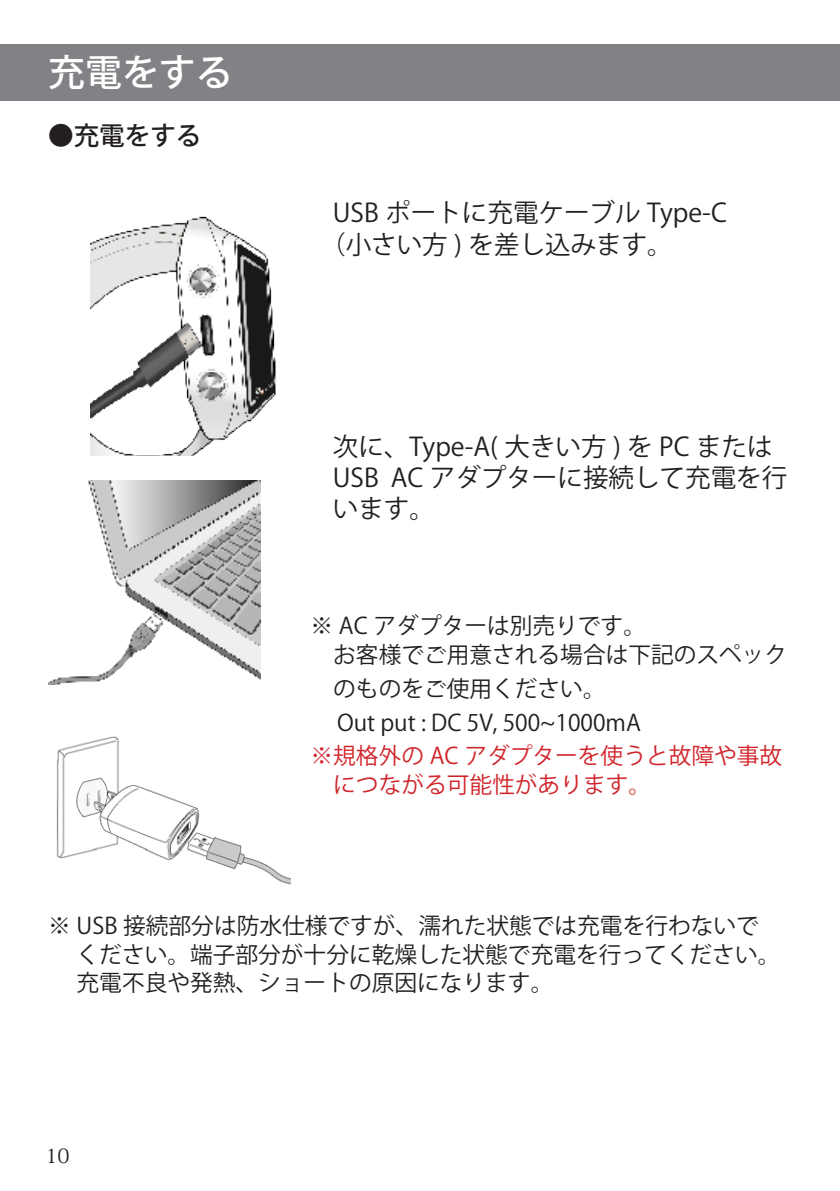
<style>
.page{position:relative;width:840px;height:1191px;background:#fff}
.page>*{position:absolute;margin:0;border:0;box-sizing:border-box;transform-origin:0 0}
.t1{font:500 36.8px "Koz Go Pro";color:#fff}
.t2{font:25.6px/31.2px "Koz Go Pro";color:#231f20}
.t3{font:500 25.6px "Koz Go Pro";color:#231f20}
.t4{font:22.8px/28.4px "Koz Go Pro";color:#231f20}
.t5{font:22.8px/29.2px "Koz Go Pro";color:#d1232a}
.t6{font:20px "Koz Min Pro";color:#231f20}
</style>
<div class="page">
<div style="left:0;top:44px;width:839px;height:57px;background:#808285"></div>
<img style="left:91px;top:216px;width:186px;height:239px">
<img style="left:48px;top:480px;width:212px;height:205px">
<img style="left:56px;top:736px;width:235px;height:149px">
<h1 class="t1" style="left:48px;top:49px;width:186px">充電をする</h1>
<p class="t3" style="left:48px;top:119px;width:155px">●充電をする</p>
<p class="t2" style="left:320px;top:198px;width:408px;text-indent:13px">USB ポートに充電ケーブル Type-C（小さい方 ) を差し込みます。</p>
<p class="t2" style="left:332px;top:432px;width:455px">次に、Type-A( 大きい方 ) を PC または<br>USB AC アダプターに接続して充電を行います。</p>
<p class="t4" style="left:333px;top:611px;width:455px;text-indent:-23px">※ AC アダプターは別売りです。<br>お客様でご用意される場合は下記のスペック</p>
<p class="t4" style="left:333px;top:672px;width:309px;line-height:34px">のものをご使用ください。<br>Out put : DC 5V, 500~1000mA</p>
<p class="t5" style="left:333px;top:741px;width:450px;text-indent:-23px">※規格外の AC アダプターを使うと故障や事故につながる可能性があります。</p>
<p class="t4" style="left:77px;top:912px;width:704px;text-indent:-28px">※ USB 接続部分は防水仕様ですが、濡れた状態では充電を行わないでください。端子部分が十分に乾燥した状態で充電を行ってください。充電不良や発熱、ショートの原因になります。</p>
<p class="t6" style="left:45px;top:1141px;width:26px">10</p>
</div>
